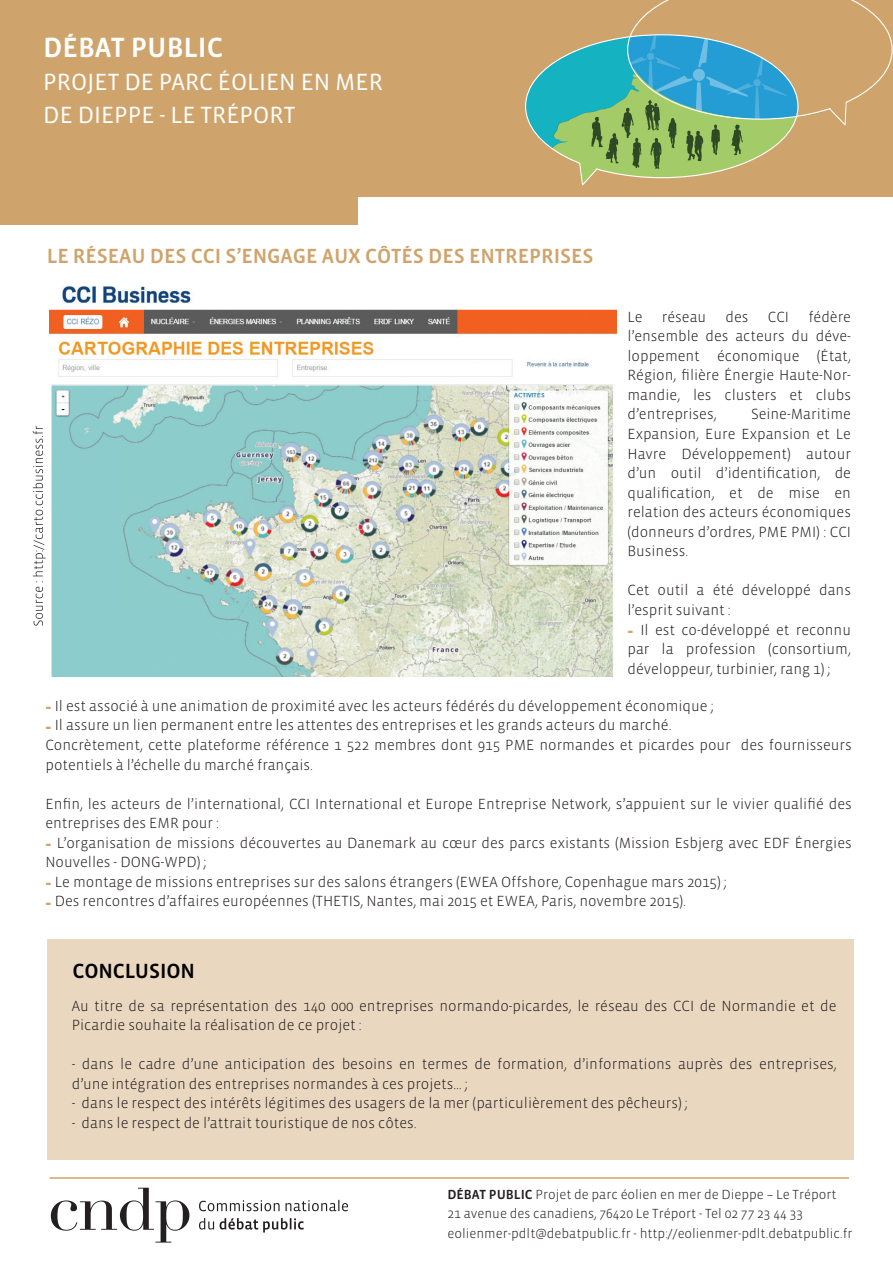
<style>
.page{position:relative;width:893px;height:1263px;background:#fff}
.page>*{position:absolute;margin:0;border:0;box-sizing:border-box;transform-origin:0 0}
.t1{font:500 28.5px "Vista Sans OT";color:#fff}
.t2{font:24px/33px "Vista Sans OT";color:#fff}
.t3{font:500 21px "Vista Sans OT";letter-spacing:-.005em;color:#cfa46c}
.t4{font:500 21px "Vista Sans OT";letter-spacing:-.005em;color:#000001}
.t5{font:300 15px/19.5px "Vista Sans OT";color:#231f20}
.t6{font:300 13.5px/19.5px "Vista Sans OT";color:#231f20}
.s1{font-weight:500;font-size:24px;color:#cfa46c}
.s2{font-weight:500}
</style>
<div class="page">
<hr style="left:50px;top:1177px;width:799px;height:2px;background:#cfa46c">
<svg style="left:199px;top:1218px;width:105px;height:14px"></svg>
<svg style="left:199px;top:1200px;width:149px;height:11px"></svg>
<svg style="left:51px;top:1188px;width:138px;height:54px"></svg>
<div style="left:0;top:0;width:893px;height:197px;background:#cfa46c"></div>
<svg style="left:534px;top:0;width:359px;height:186px"></svg>
<div style="left:0;top:194px;width:358px;height:31px;background:#cfa46c"></div>
<div style="left:48px;top:939px;width:806px;height:221px;background:#ead7c0"></div>
<svg style="left:33px;top:426px;width:13px;height:200px"></svg>
<img style="left:49px;top:286px;width:568px;height:391px">
<h1 class="t1" style="left:43px;top:32px;width:181px">DÉBAT PUBLIC</h1>
<h2 class="t2" style="left:43px;top:66px;width:341px">PROJET DE PARC ÉOLIEN EN MER<br>DE DIEPPE - LE TRÉPORT</h2>
<h3 class="t3" style="left:47px;top:245px;width:548px">LE RÉSEAU DES CCI S’ENGAGE AUX CÔTÉS DES ENTREPRISES</h3>
<p class="t5" style="left:627px;top:307px;width:225px;text-align:justify;text-indent:181px">fédère l’ensemble des acteurs du déve&shy;loppement économique (État, Région, filière Énergie Haute-Nor&shy;mandie, les clusters et clubs d’entreprises,</p>
<p class="t5" style="left:627px;top:307px;width:17px">Le</p>
<p class="t5" style="left:662px;top:307px;width:46px">réseau</p>
<p class="t5" style="left:726px;top:307px;width:24px">des</p>
<p class="t5" style="left:768px;top:307px;width:23px">CCI</p>
<p class="t5" style="left:627px;top:405px;width:225px;text-align:justify;text-indent:124px">Seine-Maritime Expansion, Eure Expansion et Le Havre Développement) autour d’un outil d’identification, de qualification, et de mise en relation des acteurs économiques (donneurs d’ordres, PME PMI) : CCI Business.</p>
<p class="t5" style="left:627px;top:581px;width:225px">Cet outil a été développé dans l’esprit suivant :</p>
<p class="t5" style="left:627px;top:620px;width:225px;text-align:justify"><span class="s1">-</span> Il est co-développé et reconnu par la profession (consortium, développeur, turbinier, rang 1) ;</p>
<p class="t5" style="left:45px;top:696px;width:670px"><span class="s1">-</span> Il est associé à une animation de proximité avec les acteurs fédérés du développement économique ;</p>
<p class="t5" style="left:45px;top:716px;width:808px"><span class="s1">-</span> Il assure un lien permanent entre les attentes des entreprises et les grands acteurs du marché.<br>Concrètement, cette plateforme référence 1 522 membres dont 915 PME normandes et picardes pour des fournisseurs potentiels à l’échelle du marché français.</p>
<p class="t5" style="left:45px;top:794px;width:808px">Enfin, les acteurs de l’international, CCI International et Europe Entreprise Network, s’appuient sur le vivier qualifié des entreprises des EMR pour :</p>
<p class="t5" style="left:45px;top:833px;width:808px"><span class="s1">-</span> L’organisation de missions découvertes au Danemark au cœur des parcs existants (Mission Esbjerg avec EDF Énergies<br>Nouvelles - DONG-WPD) ;</p>
<p class="t5" style="left:45px;top:872px;width:683px"><span class="s1">-</span> Le montage de missions entreprises sur des salons étrangers (EWEA Offshore, Copenhague mars 2015) ;</p>
<p class="t5" style="left:45px;top:892px;width:642px"><span class="s1">-</span> Des rencontres d’affaires européennes (THETIS, Nantes, mai 2015 et EWEA, Paris, novembre 2015).</p>
<h3 class="t4" style="left:72px;top:960px;width:124px">CONCLUSION</h3>
<p class="t5" style="left:72px;top:996px;width:766px">Au titre de sa représentation des 140 000 entreprises normando-picardes, le réseau des CCI de Normandie et de<br>Picardie souhaite la réalisation de ce projet :</p>
<p class="t5" style="left:72px;top:1055px;width:766px">- dans le cadre d’une anticipation des besoins en termes de formation, d’informations auprès des entreprises, d’une intégration des entreprises normandes à ces projets… ;</p>
<p class="t5" style="left:72px;top:1094px;width:617px">- dans le respect des intérêts légitimes des usagers de la mer (particulièrement des pêcheurs) ;</p>
<p class="t5" style="left:72px;top:1113px;width:346px">- dans le respect de l’attrait touristique de nos côtes.</p>
<p class="t6" style="left:447px;top:1184px;width:406px"><span class="s2">DÉBAT PUBLIC</span> Projet de parc éolien en mer de Dieppe – Le Tréport<br>21 avenue des canadiens, 76420 Le Tréport - Tel 02 77 23 44 33 eolienmer-pdlt@debatpublic.fr - http://eolienmer-pdlt.debatpublic.fr</p>
</div>
